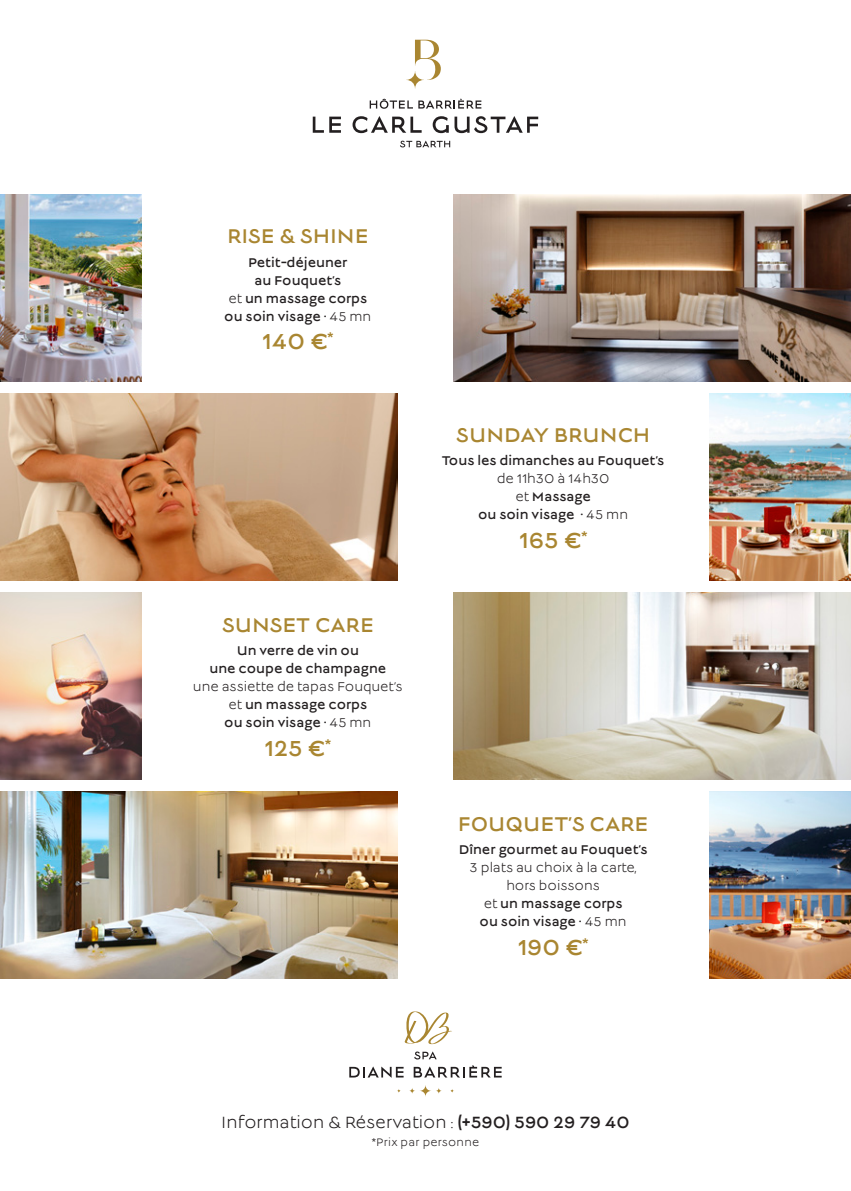
<style>
.page{position:relative;width:851px;height:1191px;background:#fff}
.page>*{position:absolute;margin:0;border:0;box-sizing:border-box;transform-origin:0 0}
.t1{font:24px "Lucien";color:#a98631}
.t2{font:22px "Lucien";color:#a98631}
.t3{font:18px "Lucien";color:#231f20}
.t4{font:14px/18px "Lucien";color:#231f20;text-align:center}
.t5{font:14px/18px "Lucien";color:#231f20;text-align:center}
.t6{font:12px "Lucien";letter-spacing:.02em;color:#231f20}
.s1{font-style:inherit}
</style>
<div class="page">
<svg style="left:406px;top:71px;width:18px;height:18px"></svg>
<svg style="left:415px;top:40px;width:26px;height:40px"></svg>
<svg style="left:400px;top:141px;width:50px;height:6px"></svg>
<svg style="left:369px;top:99px;width:112px;height:10px"></svg>
<svg style="left:313px;top:117px;width:28px;height:16px"></svg>
<svg style="left:352px;top:116px;width:69px;height:17px"></svg>
<svg style="left:432px;top:116px;width:16px;height:17px"></svg>
<svg style="left:454px;top:116px;width:84px;height:17px"></svg>
<svg style="left:404px;top:1011px;width:48px;height:33px"></svg>
<svg style="left:419px;top:1085px;width:12px;height:11px"></svg>
<svg style="left:409px;top:1088px;width:6px;height:5px"></svg>
<svg style="left:435px;top:1087px;width:7px;height:6px"></svg>
<svg style="left:414px;top:1051px;width:22px;height:8px"></svg>
<svg style="left:413px;top:1065px;width:88px;height:12px"></svg>
<svg style="left:349px;top:1066px;width:54px;height:11px"></svg>
<img style="left:454px;top:194px;width:396px;height:187px">
<img style="left:0;top:194px;width:142px;height:187px">
<img style="left:454px;top:592px;width:396px;height:187px">
<img style="left:0;top:592px;width:142px;height:187px">
<img style="left:0;top:393px;width:397px;height:187px">
<img style="left:709px;top:393px;width:141px;height:187px">
<img style="left:0;top:791px;width:397px;height:187px">
<img style="left:709px;top:791px;width:141px;height:187px">
<p class="t2" style="left:227px;top:226px;width:143px">RISE &amp; SHINE</p>
<p class="t4" style="left:224px;top:254px;width:149px">Petit-déjeuner<br>au Fouquet’s<br><span class="s1">et</span> un massage corps ou soin visage . <span class="s1">45 mn</span></p>
<p class="t1" style="left:262px;top:331px;width:73px">140 €<sup>*</sup></p>
<p class="t2" style="left:222px;top:615px;width:154px">SUNSET CARE</p>
<p class="t4" style="left:209px;top:643px;width:178px">Un verre de vin ou<br>une coupe de champagne</p>
<p class="t5" style="left:193px;top:679px;width:211px">une assiette de tapas Fouquet’s et <span class="s1">un massage corps<br>ou soin visage </span><sup>.</sup> 45 mn</p>
<p class="t1" style="left:264px;top:738px;width:68px">125 €<sup>*</sup></p>
<p class="t2" style="left:456px;top:425px;width:196px">SUNDAY BRUNCH</p>
<p class="t4" style="left:442px;top:453px;width:224px">Tous les dimanches au Fouquet’s</p>
<p class="t4" style="left:478px;top:471px;width:151px"><span class="s1">de 11h30 à 14h30<br>et</span> Massage<br>ou soin visage . <span class="s1">45 mn</span></p>
<p class="t1" style="left:519px;top:530px;width:70px">165 €<sup>*</sup></p>
<p class="t2" style="left:457px;top:814px;width:192px">FOUQUET’S CARE</p>
<p class="t4" style="left:458px;top:842px;width:190px">Dîner gourmet au Fouquet’s<br><span class="s1">3 plats au choix à la carte, hors boissons<br>et</span> un massage corps<br>ou soin visage . <span class="s1">45 mn</span></p>
<p class="t1" style="left:517px;top:936px;width:72px">190 €<sup>*</sup></p>
<p class="t3" style="left:221px;top:1114px;width:410px">Information &amp; Réservation : <span class="s1">(+590) 590 29 79 40</span></p>
<p class="t6" style="left:372px;top:1136px;width:109px">*Prix par personne</p>
</div>
